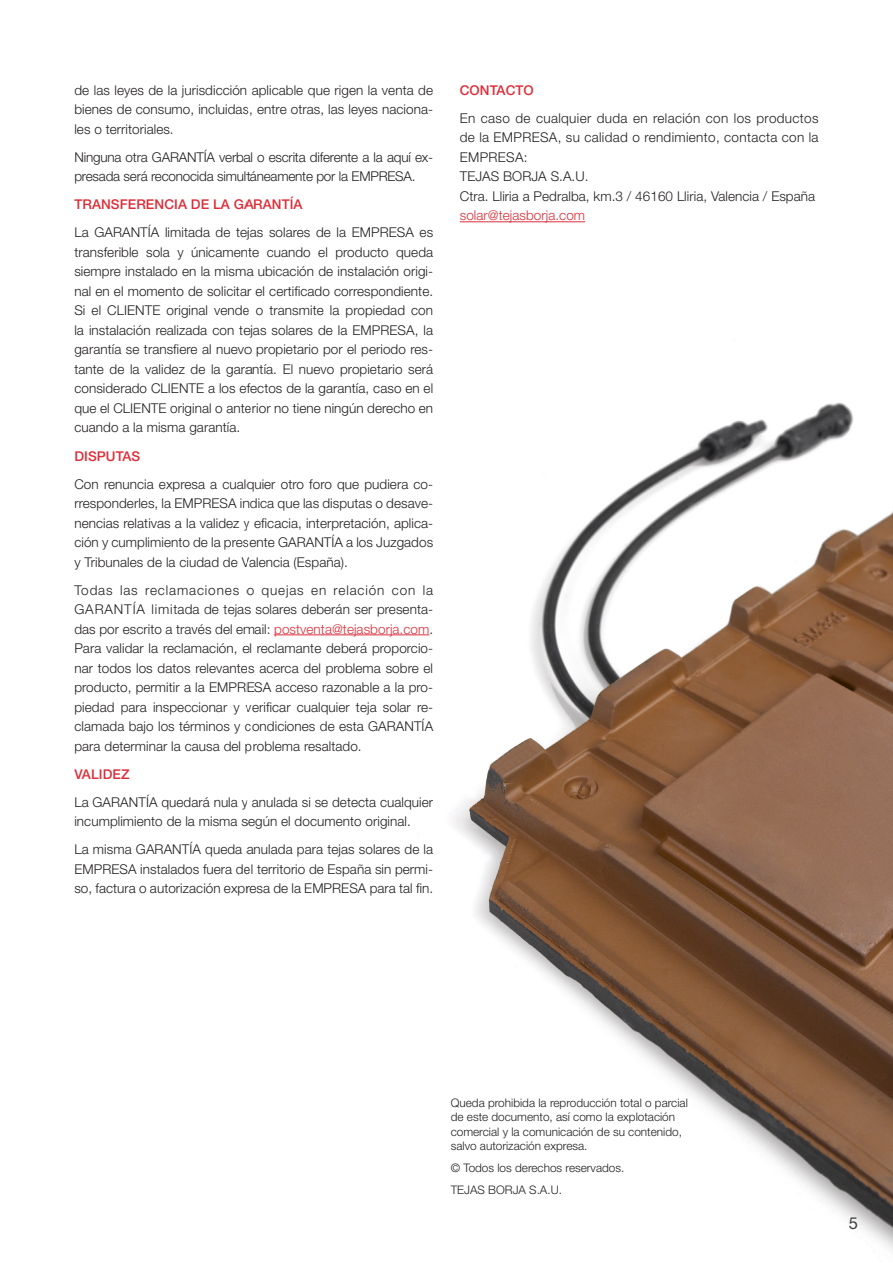
<style>
.page{position:relative;width:893px;height:1263px;background:#fff}
.page>*{position:absolute;margin:0;border:0;box-sizing:border-box;transform-origin:0 0}
.t1{font:16.5px "Helvetica Neue";color:#3e3e3f}
.Texto_corrido{font:300 13.5px/19.5px "Helvetica Neue LT Std";letter-spacing:.005em;color:#231f20;text-align:justify}
.Texto_corrido-2{font:300 13.5px/19.5px "Helvetica Neue LT Std";letter-spacing:-.015em;color:#231f20}
.Titulares_2{font:500 13.5px "Helvetica Neue LT Std";letter-spacing:.005em;color:#dd2e39}
.Texto_corrido-3{font:300 13.5px "Helvetica Neue LT Std";letter-spacing:.005em;color:#dd2e39}
.Texto_corrido-4{font:300 11.7px/14.4px "Helvetica Neue LT Std";color:#231f20}
.s1{color:#dd2e39}
</style>
<div class="page">
<img style="left:274px;top:221px;width:619px;height:1032px">
<p class="Texto_corrido" style="left:74px;top:80px;width:360px">de las leyes de la jurisdicción aplicable que rigen la venta de bienes de consumo, incluidas, entre otras, las leyes naciona&shy;les o territoriales.</p>
<p class="Texto_corrido-2" style="left:74px;top:147px;width:360px">Ninguna otra GARANTÍA verbal o escrita diferente a la aquí ex&shy;presada será reconocida simultáneamente por la EMPRESA.</p>
<p class="Titulares_2" style="left:74px;top:197px;width:230px">TRANSFERENCIA DE LA GARANTÍA</p>
<p class="Texto_corrido" style="left:74px;top:223px;width:360px">La GARANTÍA limitada de tejas solares de la EMPRESA es transferible sola y únicamente cuando el producto queda siempre instalado en la misma ubicación de instalación origi&shy;nal en el momento de solicitar el certificado correspondiente.<br>Si el CLIENTE original vende o transmite la propiedad con la instalación realizada con tejas solares de la EMPRESA, la garantía se transfiere al nuevo propietario por el periodo res&shy;tante de la validez de la garantía. El nuevo propietario será considerado CLIENTE a los efectos de la garantía, caso en el que el CLIENTE original o anterior no tiene ningún derecho en cuando a la misma garantía.</p>
<p class="Titulares_2" style="left:74px;top:448px;width:67px">DISPUTAS</p>
<p class="Texto_corrido" style="left:74px;top:474px;width:360px">Con renuncia expresa a cualquier otro foro que pudiera co&shy;rresponderles, la EMPRESA indica que las disputas o desave&shy;nencias relativas a la validez y eficacia, interpretación, aplica&shy;ción y cumplimiento de la presente GARANTÍA a los Juzgados y Tribunales de la ciudad de Valencia (España).</p>
<p class="Texto_corrido" style="left:74px;top:580px;width:360px">Todas las reclamaciones o quejas en relación con la GARANTÍA limitada de tejas solares deberán ser presenta&shy;das por escrito a través del email: <span class="s1">postventa@tejasborja.com</span>.<br>Para validar la reclamación, el reclamante deberá proporcio&shy;nar todos los datos relevantes acerca del problema sobre el producto, permitir a la EMPRESA acceso razonable a la pro&shy;piedad para inspeccionar y verificar cualquier teja solar re&shy;clamada bajo los términos y condiciones de esta GARANTÍA para determinar la causa del problema resaltado.</p>
<p class="Titulares_2" style="left:74px;top:766px;width:57px">VALIDEZ</p>
<p class="Texto_corrido" style="left:74px;top:792px;width:360px">La GARANTÍA quedará nula y anulada si se detecta cualquier incumplimiento de la misma según el documento original.</p>
<p class="Texto_corrido" style="left:74px;top:839px;width:360px">La misma GARANTÍA queda anulada para tejas solares de la EMPRESA instalados fuera del territorio de España sin permi&shy;so, factura o autorización expresa de la EMPRESA para tal fin.</p>
<p class="Titulares_2" style="left:460px;top:82px;width:76px">CONTACTO</p>
<p class="Texto_corrido" style="left:460px;top:108px;width:360px">En caso de cualquier duda en relación con los productos de la EMPRESA, su calidad o rendimiento, contacta con la EMPRESA:</p>
<p class="Texto_corrido" style="left:460px;top:167px;width:130px">TEJAS BORJA S.A.U.</p>
<p class="Texto_corrido" style="left:460px;top:186px;width:357px">Ctra. Lliria a Pedralba, km.3 / 46160 Lliria, Valencia / España</p>
<p class="Texto_corrido-3" style="left:460px;top:207px;width:127px">solar@tejasborja.com</p>
<p class="Texto_corrido-4" style="left:451px;top:1095px;width:239px">Queda prohibida la reproducción total o parcial de este documento, así como la explotación comercial y la comunicación de su contenido, salvo autorización expresa.</p>
<p class="Texto_corrido-4" style="left:451px;top:1160px;width:175px">© Todos los derechos reservados.</p>
<p class="Texto_corrido-4" style="left:451px;top:1182px;width:113px">TEJAS BORJA S.A.U.</p>
<p class="t1" style="left:849px;top:1213px;width:11px">5</p>
</div>
